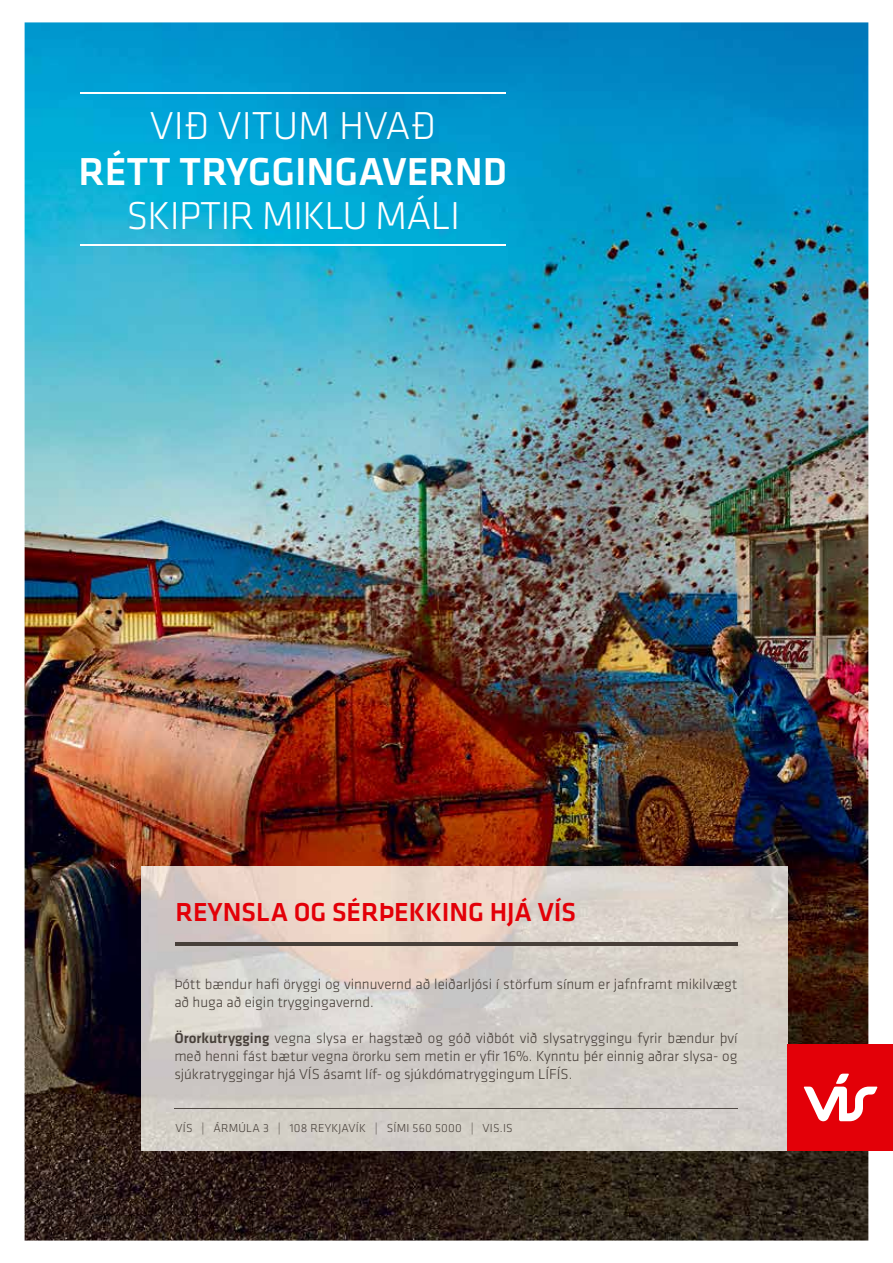
<style>
.page{position:relative;width:893px;height:1263px;background:#fff}
.page>*{position:absolute;margin:0;border:0;box-sizing:border-box;transform-origin:0 0}
.t1{font:500 40.35px "Klavika";color:#fff}
.t2{font:300 40.35px "Klavika";letter-spacing:-.02em;color:#fff}
.t3{font:300 40.35px "Klavika";color:#fff}
.t4{font:500 27px "Klavika";color:#e30008}
.t5{font:300 15px/18px "Klavika";color:#473f39}
.t6{font:300 12px "Klavika";letter-spacing:.02em;color:#473f39}
.s1{font-weight:500}
</style>
<div class="page">
<img style="left:25px;top:22px;width:843px;height:1218px">
<img style="left:141px;top:866px;width:646px;height:284px">
<hr style="left:174px;top:1109px;width:563px;height:1px;background:#504944">
<div style="left:787px;top:1044px;width:106px;height:106px;background:#e30008"></div>
<svg style="left:804px;top:1074px;width:74px;height:47px"></svg>
<hr style="left:80px;top:92px;width:425px;height:2px;background:#fff">
<hr style="left:80px;top:245px;width:425px;height:1px;background:#fff">
<hr style="left:176px;top:942px;width:561px;height:4px;background:#473f39">
<h1 class="t3" style="left:150px;top:103px;width:287px">VIÐ VITUM HVAÐ</h1>
<h1 class="t1" style="left:79px;top:150px;width:430px">RÉTT TRYGGINGAVERND</h1>
<h1 class="t2" style="left:126px;top:194px;width:335px">SKIPTIR MIKLU MÁLI</h1>
<h2 class="t4" style="left:176px;top:897px;width:402px">REYNSLA OG SÉRÞEKKING HJÁ VÍS</h2>
<p class="t5" style="left:174px;top:975px;width:565px">Þótt bændur hafi öryggi og vinnuvernd að leiðarljósi í störfum sínum er jafnframt mikilvægt að huga að eigin tryggingavernd.</p>
<p class="t5" style="left:174px;top:1029px;width:565px;text-align:justify"><span class="s1">Örorkutrygging</span> vegna slysa er hagstæð og góð viðbót við slysatryggingu fyrir bændur því með henni fást bætur vegna örorku sem metin er yfir 16%. Kynntu þér einnig aðrar slysa- og sjúkratryggingar hjá VÍS ásamt líf- og sjúkdómatryggingum LÍFÍS.</p>
<p class="t6" style="left:176px;top:1122px;width:339px">VÍS | ÁRMÚLA 3 | 108 REYKJAVÍK | SÍMI 560 5000 | VIS.IS</p>
</div>
